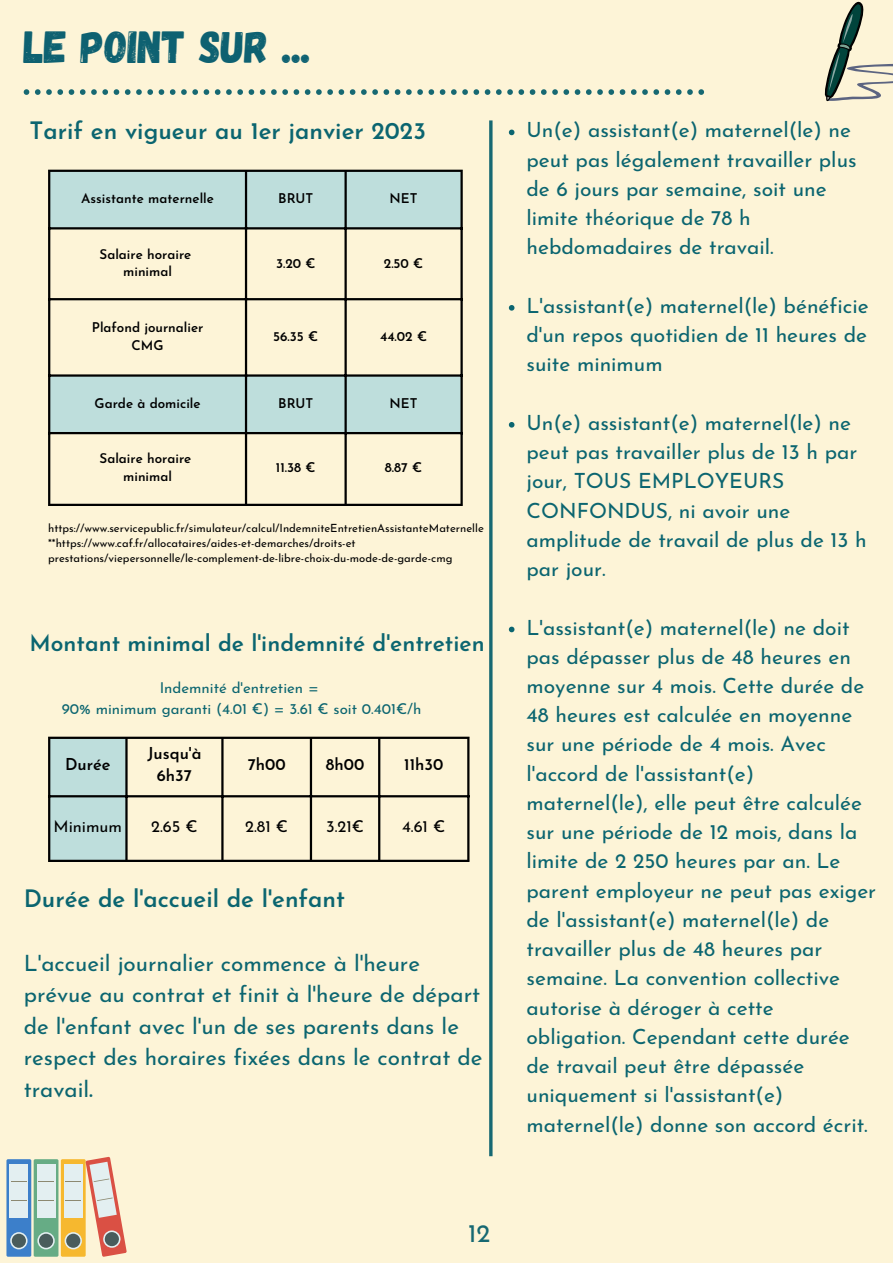
<style>
.page{position:relative;width:893px;height:1264px;background:#fff}
.page>*{position:absolute;margin:0;border:0;box-sizing:border-box;transform-origin:0 0}
.t1{font:45px "Gagalin";color:#0e6171}
.t2{font:25.5px "Josefin Sans";color:#166872}
.t3{font:600 24px "Josefin Sans";color:#0b6570}
.t4{font:600 22.8px "Josefin Sans";color:#0b6570}
.t5{font:22.5px/31.5px "Josefin Sans";color:#0b6570}
.t6{font:21px/29.2px "Josefin Sans";color:#0b6570}
.t7{font:600 16.35px/22.4px "Josefin Sans";color:#000;text-align:center}
.t8{font:16.35px "Josefin Sans";color:#000}
.t9{font:15px/20.2px "Josefin Sans";color:#0b6570;text-align:center}
.t10{font:600 13.35px/17.9px "Josefin Sans";color:#000;text-align:center}
.t11{font:11.25px/15.1px "Josefin Sans";color:#000}
.s1{font-weight:600}
</style>
<div class="page">
<div style="left:0;top:0;width:892px;height:1262px;background:#fdf4d7"></div>
<svg style="left:24px;top:89px;width:680px;height:6px"></svg>
<hr style="left:489px;top:120px;width:3px;height:1036px;background:#166872">
<svg style="left:824px;top:1px;width:68px;height:101px"></svg>
<svg style="left:50px;top:172px;width:410px;height:260px"></svg>
<hr style="left:48px;top:172px;width:2px;height:332px;background:#000">
<hr style="left:245px;top:172px;width:2px;height:332px;background:#000">
<hr style="left:344px;top:172px;width:3px;height:332px;background:#000">
<hr style="left:460px;top:172px;width:2px;height:332px;background:#000">
<hr style="left:48px;top:170px;width:414px;height:2px;background:#000">
<hr style="left:48px;top:227px;width:414px;height:2px;background:#000">
<hr style="left:48px;top:298px;width:414px;height:2px;background:#000">
<hr style="left:48px;top:374px;width:414px;height:2px;background:#000">
<hr style="left:48px;top:432px;width:414px;height:2px;background:#000">
<hr style="left:48px;top:504px;width:414px;height:2px;background:#000">
<div style="left:50px;top:739px;width:75px;height:120px;background:#bededc"></div>
<hr style="left:48px;top:739px;width:2px;height:120px;background:#000">
<hr style="left:125px;top:739px;width:3px;height:120px;background:#000">
<hr style="left:221px;top:739px;width:2px;height:120px;background:#000">
<hr style="left:310px;top:739px;width:2px;height:120px;background:#000">
<hr style="left:378px;top:739px;width:2px;height:120px;background:#000">
<hr style="left:467px;top:739px;width:2px;height:120px;background:#000">
<hr style="left:48px;top:736px;width:421px;height:3px;background:#000">
<hr style="left:48px;top:795px;width:421px;height:2px;background:#000">
<hr style="left:48px;top:859px;width:421px;height:3px;background:#000">
<div style="left:6px;top:1159px;width:25px;height:97px;background:#3c7fca;border-radius:2px"></div>
<div style="left:10px;top:1163px;width:18px;height:54px;background:#e3eff1"></div>
<svg style="left:10px;top:1232px;width:18px;height:17px"></svg>
<div style="left:34px;top:1159px;width:24px;height:97px;background:#66ac85;border-radius:2px"></div>
<div style="left:37px;top:1163px;width:18px;height:54px;background:#e3eff1"></div>
<svg style="left:37px;top:1232px;width:18px;height:17px"></svg>
<div style="left:61px;top:1159px;width:25px;height:97px;background:#f6b82f;border-radius:2px"></div>
<div style="left:64px;top:1163px;width:18px;height:54px;background:#e3eff1"></div>
<svg style="left:65px;top:1156px;width:62px;height:100px"></svg>
<svg style="left:509px;top:130px;width:5px;height:5px"></svg>
<svg style="left:509px;top:305px;width:5px;height:5px"></svg>
<svg style="left:509px;top:422px;width:5px;height:5px"></svg>
<svg style="left:509px;top:626px;width:5px;height:6px"></svg>
<h1 class="t1" style="left:24px;top:18px;width:289px">LE POINT SUR ...</h1>
<p class="t3" style="left:30px;top:121px;width:398px">Tarif en vigueur au 1er janvier 2023</p>
<p class="t10" style="left:81px;top:191px;width:134px">Assistante maternelle</p>
<p class="t10" style="left:278px;top:191px;width:37px">BRUT</p>
<p class="t10" style="left:389px;top:191px;width:29px">NET</p>
<p class="t10" style="left:100px;top:246px;width:93px">Salaire horaire minimal</p>
<p class="t10" style="left:276px;top:255px;width:41px">3.20 €</p>
<p class="t10" style="left:384px;top:255px;width:41px">2.50 €</p>
<p class="t10" style="left:92px;top:319px;width:113px">Plafond journalier<br>CMG</p>
<p class="t10" style="left:273px;top:328px;width:47px">56.35 €</p>
<p class="t10" style="left:380px;top:328px;width:49px">44.02 €</p>
<p class="t10" style="left:95px;top:396px;width:107px">Garde à domicile</p>
<p class="t10" style="left:278px;top:396px;width:37px">BRUT</p>
<p class="t10" style="left:389px;top:396px;width:29px">NET</p>
<p class="t10" style="left:100px;top:451px;width:93px">Salaire horaire minimal</p>
<p class="t10" style="left:276px;top:460px;width:41px">11.38 €</p>
<p class="t10" style="left:385px;top:460px;width:39px">8.87 €</p>
<p class="t11" style="left:48px;top:521px;width:437px">https://www.servicepublic.fr/simulateur/calcul/IndemniteEntretienAssistanteMaternelle **https://www.caf.fr/allocataires/aides-et-demarches/droits-et prestations/viepersonnelle/le-complement-de-libre-choix-du-mode-de-garde-cmg</p>
<p class="t4" style="left:30px;top:633px;width:456px">Montant minimal de l'indemnité d'entretien</p>
<p class="t9" style="left:62px;top:679px;width:361px">Indemnité d'entretien =<br>90% minimum garanti (4.01 €) = 3.61 € soit 0.401€/h</p>
<p class="t7" style="left:65px;top:755px;width:47px">Durée</p>
<p class="t7" style="left:147px;top:743px;width:55px">Jusqu'à<br>6h37</p>
<p class="t7" style="left:248px;top:755px;width:39px">7h00</p>
<p class="t7" style="left:326px;top:755px;width:40px">8h00</p>
<p class="t7" style="left:404px;top:755px;width:41px">11h30</p>
<p class="t8" style="left:54px;top:819px;width:70px">Minimum</p>
<p class="t8" style="left:151px;top:819px;width:48px">2.65 €</p>
<p class="t8" style="left:245px;top:819px;width:45px">2.81 €</p>
<p class="t8" style="left:326px;top:819px;width:39px">3.21€</p>
<p class="t8" style="left:402px;top:819px;width:45px">4.61 €</p>
<p class="t3" style="left:24px;top:888px;width:323px">Durée de l'accueil de l'enfant</p>
<p class="t5" style="left:24px;top:949px;width:460px">L'accueil journalier commence à l'heure prévue au contrat et finit à l'heure de départ de l'enfant avec l'un de ses parents dans le respect des horaires fixées dans le contrat de travail<span class="s1">.</span></p>
<p class="t2" style="left:468px;top:1222px;width:24px">12</p>
<p class="t6" style="left:526px;top:118px;width:331px">Un(e) assistant(e) maternel(le) ne peut pas légalement travailler plus de 6 jours par semaine, soit une limite théorique de 78 h hebdomadaires de travail.</p>
<p class="t6" style="left:526px;top:293px;width:343px;text-align:justify">L'assistant(e) maternel(le) bénéficie d'un repos quotidien de 11 heures de suite minimum</p>
<p class="t6" style="left:526px;top:410px;width:341px">Un(e) assistant(e) maternel(le) ne peut pas travailler plus de 13 h par jour, TOUS EMPLOYEURS<br>CONFONDUS, ni avoir une amplitude de travail de plus de 13 h par jour.</p>
<p class="t6" style="left:526px;top:614px;width:351px">L'assistant(e) maternel(le) ne doit pas dépasser plus de 48 heures en moyenne sur 4 mois. Cette durée de<br>48 heures est calculée en moyenne sur une période de 4 mois. Avec l'accord de l'assistant(e) maternel(le), elle peut être calculée sur une période de 12 mois, dans la limite de 2 250 heures par an. Le parent employeur ne peut pas exiger de l'assistant(e) maternel(le) de travailler plus de 48 heures par semaine. La convention collective autorise à déroger à cette obligation. Cependant cette durée de travail peut être dépassée uniquement si l'assistant(e) maternel(le) donne son accord écrit.</p>
</div>
